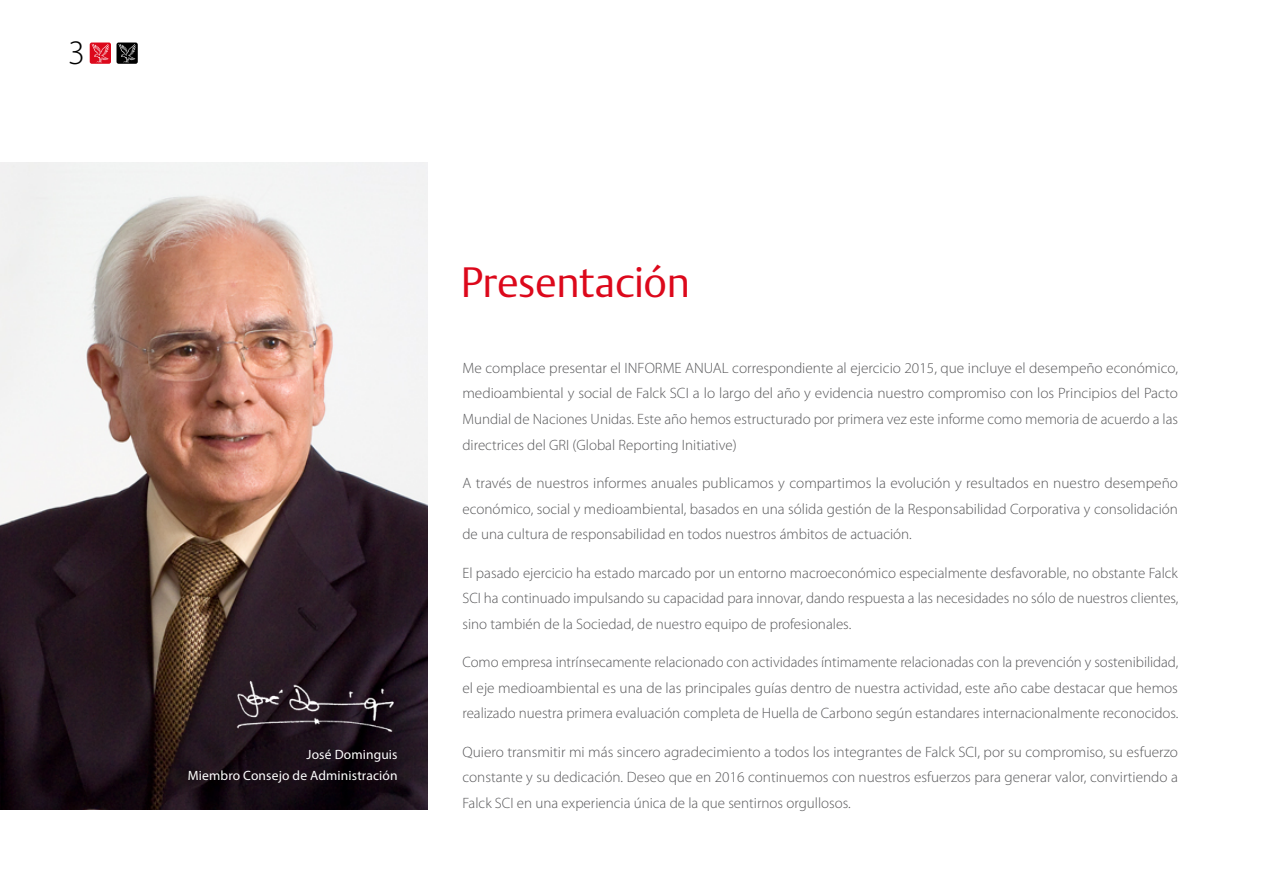
<style>
.page{position:relative;width:1263px;height:893px;background:#fff}
.page>*{position:absolute;margin:0;border:0;box-sizing:border-box;transform-origin:0 0}
.t1{font:300 42px "DTL Argo T";letter-spacing:-.01em;color:#dc081b}
.t2{font:300 34.5px "Myriad Pro";color:#000}
.t3{font:300 15px/25.7px "Myriad Pro";color:#58585a;text-align:justify}
.t4{font:13.5px/21px "Myriad Pro";letter-spacing:.01em;color:#fff;text-align:right}
</style>
<div class="page">
<div style="left:90px;top:43px;width:21px;height:21px;background:#dc081b;border-radius:2px"></div>
<svg style="left:92px;top:44px;width:17px;height:19px"></svg>
<div style="left:117px;top:43px;width:21px;height:21px;background:#000;border-radius:2px"></div>
<svg style="left:118px;top:44px;width:18px;height:19px"></svg>
<img style="left:0;top:163px;width:427px;height:646px">
<img style="left:230px;top:677px;width:178px;height:59px">
<h2 class="t2" style="left:68px;top:32px;width:18px">3</h2>
<p class="t4" style="left:188px;top:743px;width:211px">José Dominguis<br>Miembro Consejo de Administración</p>
<h1 class="t1" style="left:461px;top:257px;width:231px">Presentación</h1>
<p class="t3" style="left:462px;top:355px;width:717px">Me complace presentar el INFORME ANUAL correspondiente al ejercicio 2015, que incluye el desempeño económico, medioambiental y social de Falck SCI a lo largo del año y evidencia nuestro compromiso con los Principios del Pacto Mundial de Naciones Unidas. Este año hemos estructurado por primera vez este informe como memoria de acuerdo a las directrices del GRI (Global Reporting Initiative)</p>
<p class="t3" style="left:462px;top:470px;width:717px">A través de nuestros informes anuales publicamos y compartimos la evolución y resultados en nuestro desempeño económico, social y medioambiental, basados en una sólida gestión de la Responsabilidad Corporativa y consolidación de una cultura de responsabilidad en todos nuestros ámbitos de actuación.</p>
<p class="t3" style="left:462px;top:560px;width:717px">El pasado ejercicio ha estado marcado por un entorno macroeconómico especialmente desfavorable, no obstante Falck SCI ha continuado impulsando su capacidad para innovar, dando respuesta a las necesidades no sólo de nuestros clientes, sino también de la Sociedad, de nuestro equipo de profesionales.</p>
<p class="t3" style="left:462px;top:649px;width:717px">Como empresa intrínsecamente relacionado con actividades íntimamente relacionadas con la prevención y sostenibilidad, el eje medioambiental es una de las principales guías dentro de nuestra actividad, este año cabe destacar que hemos realizado nuestra primera evaluación completa de Huella de Carbono según estandares internacionalmente reconocidos.</p>
<p class="t3" style="left:462px;top:739px;width:717px">Quiero transmitir mi más sincero agradecimiento a todos los integrantes de Falck SCI, por su compromiso, su esfuerzo constante y su dedicación. Deseo que en 2016 continuemos con nuestros esfuerzos para generar valor, convirtiendo a Falck SCI en una experiencia única de la que sentirnos orgullosos.</p>
</div>
